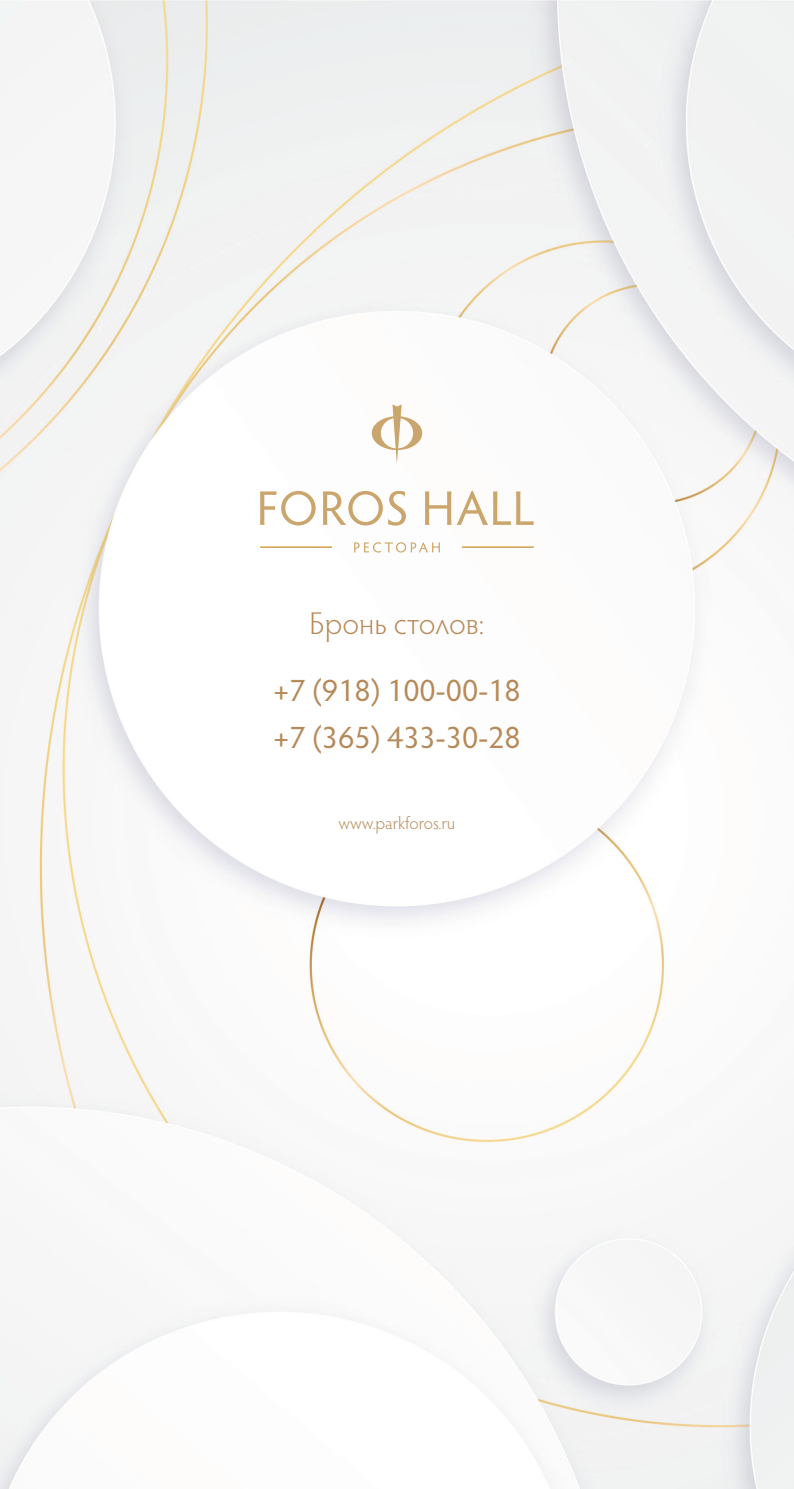
<style>
.page{position:relative;width:794px;height:1489px;background:#fff}
.page>*{position:absolute;margin:0;border:0;box-sizing:border-box;transform-origin:0 0}
.t1{font:31.5px/47.2px "Hypatia Sans Pro";color:#b68959}
.t2{font:300 31.5px "Hypatia Sans Pro";color:#b68959}
.t3{font:300 17.5px "Hypatia Sans Pro";letter-spacing:-.005em;color:#b68959}
</style>
<div class="page">
<img style="left:0;top:0;width:794px;height:1488px">
<svg style="left:260px;top:491px;width:55px;height:34px"></svg>
<svg style="left:323px;top:491px;width:83px;height:34px"></svg>
<svg style="left:425px;top:491px;width:26px;height:34px"></svg>
<svg style="left:457px;top:491px;width:77px;height:34px"></svg>
<svg style="left:372px;top:404px;width:50px;height:59px"></svg>
<hr style="left:261px;top:547px;width:70px;height:1px;background:#ab835c">
<hr style="left:462px;top:547px;width:71px;height:1px;background:#ab835c">
<svg style="left:354px;top:542px;width:86px;height:10px"></svg>
<p class="t2" style="left:310px;top:602px;width:176px">Бронь столов:</p>
<p class="t1" style="left:273px;top:665px;width:249px">+7 (918) 100-00-18 +7 (365) 433-30-28</p>
<p class="t3" style="left:339px;top:811px;width:118px">www.parkforos.ru</p>
</div>
